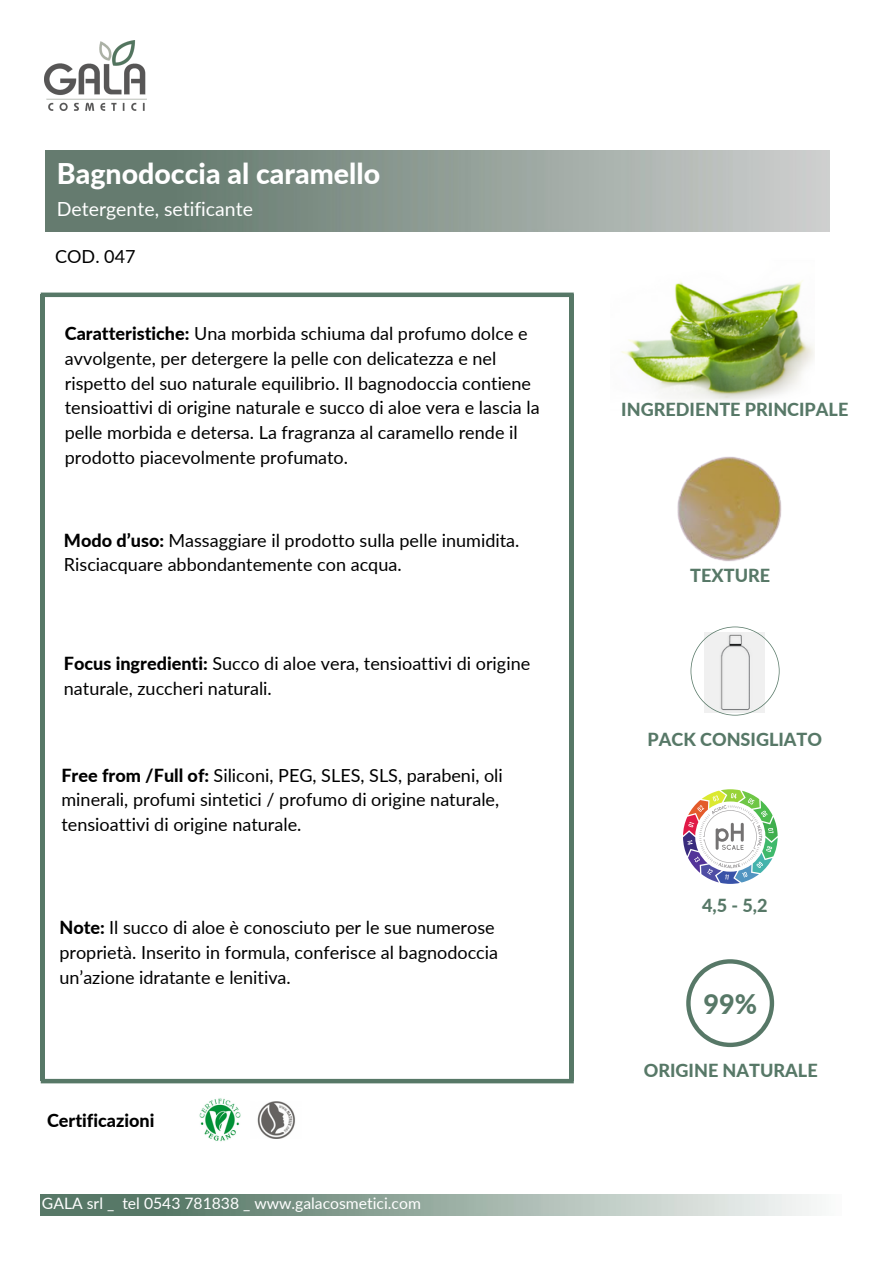
<style>
.page{position:relative;width:894px;height:1264px;background:#fff}
.page>*{position:absolute;margin:0;border:0;box-sizing:border-box;transform-origin:0 0}
.t1{font:800 28.5px "Lato";color:#fff}
.t2{font:800 27px "Lato";color:#577867}
.t3{font:19.5px "Lato";color:#fff}
.t4{font:18px/24.8px "Lato";color:#000}
.t5{font:800 18px "Lato";color:#577867}
.t6{font:800 18px "Lato";color:#000}
.t7{font:15.75px "Lato";color:#fff}
.s1{font-weight:800}
</style>
<div class="page">
<svg style="left:686px;top:959px;width:87px;height:88px"></svg>
<img style="left:41px;top:1194px;width:776px;height:21px">
<div style="left:40px;top:295px;width:5px;height:786px;background:#577867"></div>
<img style="left:45px;top:150px;width:784px;height:81px">
<svg style="left:683px;top:789px;width:94px;height:94px"></svg>
<hr style="left:569px;top:295px;width:4px;height:786px;background:#577867">
<div style="left:41px;top:292px;width:532px;height:5px;background:#577867"></div>
<div style="left:41px;top:1078px;width:532px;height:5px;background:#577867"></div>
<img style="left:257px;top:1101px;width:38px;height:37px">
<img style="left:199px;top:1098px;width:42px;height:44px">
<img style="left:45px;top:41px;width:101px;height:70px">
<img style="left:673px;top:453px;width:111px;height:112px;border-radius:50%">
<img style="left:610px;top:221px;width:204px;height:180px">
<svg style="left:690px;top:626px;width:89px;height:89px"></svg>
<p class="t1" style="left:57px;top:156px;width:325px">Bagnodoccia al caramello</p>
<p class="t3" style="left:57px;top:197px;width:198px">Detergente, setificante</p>
<p class="t4" style="left:55px;top:243px;width:82px">COD. 047</p>
<p class="t4" style="left:65px;top:321px;width:476px"><span class="s1">Caratteristiche:</span> Una morbida schiuma dal profumo dolce e avvolgente, per detergere la pelle con delicatezza e nel rispetto del suo naturale equilibrio. Il bagnodoccia contiene tensioattivi di origine naturale e succo di aloe vera e lascia la pelle morbida e detersa. La fragranza al caramello rende il prodotto piacevolmente profumato.</p>
<p class="t4" style="left:64px;top:527px;width:457px"><span class="s1">Modo d’uso:</span> Massaggiare il prodotto sulla pelle inumidita.<br>Risciacquare abbondantemente con acqua.</p>
<p class="t4" style="left:64px;top:651px;width:467px"><span class="s1">Focus ingredienti:</span> Succo di aloe vera, tensioattivi di origine naturale, zuccheri naturali.</p>
<p class="t4" style="left:61px;top:762px;width:443px"><span class="s1">Free from /Full of:</span> Siliconi, PEG, SLES, SLS, parabeni, oli minerali, profumi sintetici / profumo di origine naturale, tensioattivi di origine naturale.</p>
<p class="t4" style="left:59px;top:914px;width:440px"><span class="s1">Note:</span> Il succo di aloe è conosciuto per le sue numerose proprietà. Inserito in formula, conferisce al bagnodoccia un’azione idratante e lenitiva.</p>
<p class="t6" style="left:47px;top:1108px;width:109px">Certificazioni</p>
<p class="t7" style="left:42px;top:1193px;width:380px">GALA srl _ tel 0543 781838 _ www.galacosmetici.com</p>
<p class="t5" style="left:621px;top:398px;width:228px">INGREDIENTE PRINCIPALE</p>
<p class="t5" style="left:690px;top:564px;width:81px">TEXTURE</p>
<p class="t5" style="left:647px;top:728px;width:176px">PACK CONSIGLIATO</p>
<p class="t5" style="left:701px;top:894px;width:67px">4,5 - 5,2</p>
<p class="t2" style="left:703px;top:987px;width:55px">99%</p>
<p class="t5" style="left:643px;top:1059px;width:175px">ORIGINE NATURALE</p>
</div>
